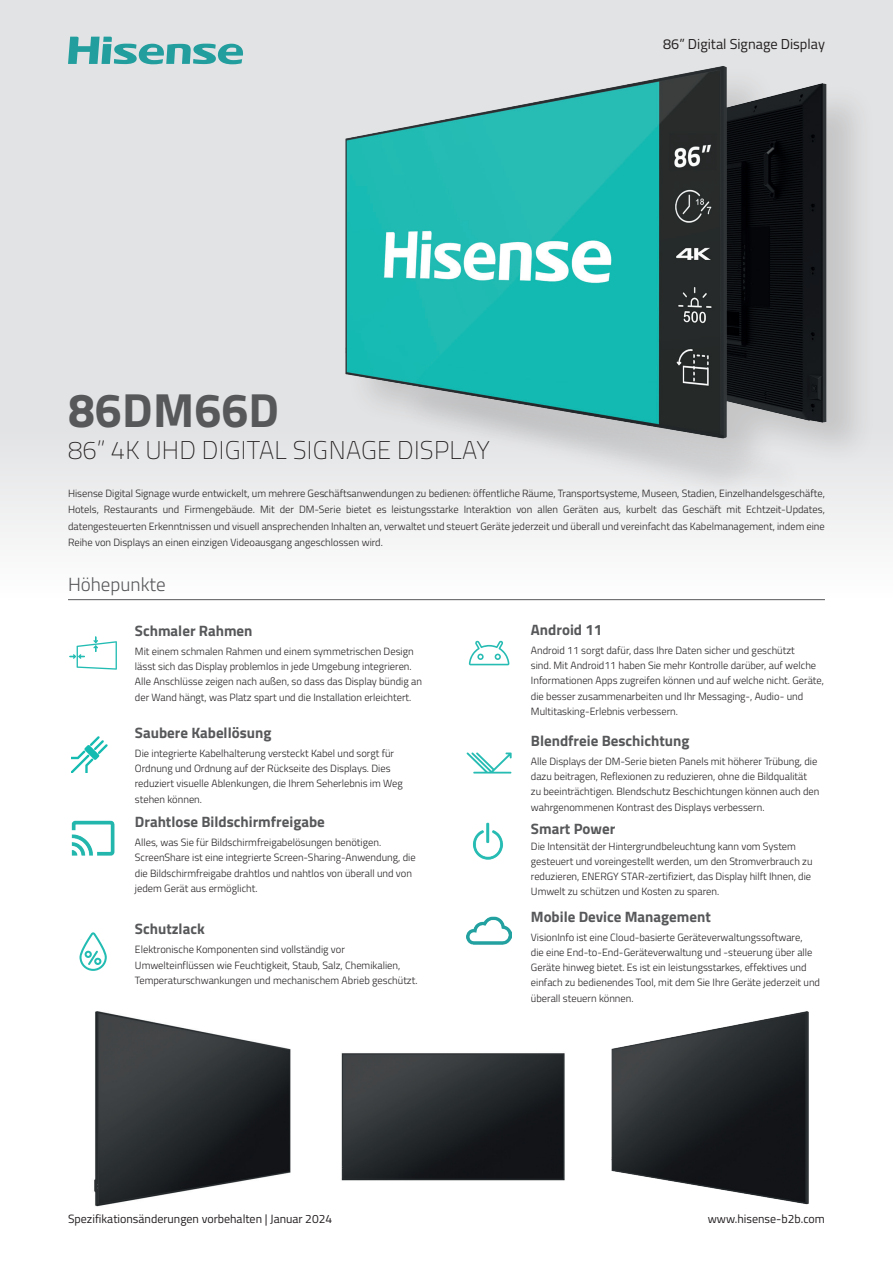
<style>
.page{position:relative;width:893px;height:1263px;background:#fff}
.page>*{position:absolute;margin:0;border:0;box-sizing:border-box;transform-origin:0 0}
.t1{font:700 48px "Titillium Web";letter-spacing:.005em;color:#57585a}
.t2{font:200 25.65px "Titillium Web";letter-spacing:.01em;color:#231f20}
.t3{font:300 19.05px "Titillium Web";color:#57585a}
.t4{font:700 15px "Titillium Web";color:#57585a}
.t5{font:14.4px "Titillium Web";color:#231f20}
.t6{font:12px "Titillium Web";color:#231f20}
.t7{font:300 10.5px/15.3px "Titillium Web";color:#231f20}
</style>
<div class="page">
<div style="left:0;top:0;width:892px;height:703px;background:linear-gradient(to bottom,#d9dadc,#fafafa)"></div>
<svg style="left:68px;top:37px;width:177px;height:27px;background:#83c0c1"></svg>
<div style="left:325px;top:442px;width:537px;height:64px;background:#ededee"></div>
<div style="left:346px;top:64px;width:531px;height:420px;background:#231f20;opacity:.15"></div>
<img style="left:296px;top:64px;width:572px;height:378px">
<img style="left:94px;top:1011px;width:197px;height:196px">
<img style="left:611px;top:1011px;width:198px;height:194px">
<svg style="left:469px;top:640px;width:41px;height:25px"></svg>
<img style="left:466px;top:916px;width:46px;height:29px">
<img style="left:71px;top:820px;width:44px;height:36px">
<svg style="left:79px;top:932px;width:28px;height:39px"></svg>
<svg style="left:72px;top:736px;width:36px;height:36px"></svg>
<svg style="left:69px;top:636px;width:48px;height:34px"></svg>
<hr style="left:68px;top:599px;width:757px;height:1px;background:#57585a">
<svg style="left:467px;top:752px;width:45px;height:21px"></svg>
<img style="left:473px;top:822px;width:30px;height:38px">
<img style="left:341px;top:1053px;width:224px;height:128px">
<h1 class="t1" style="left:68px;top:373px;width:213px">86DM66D</h1>
<h2 class="t2" style="left:68px;top:432px;width:423px">86” 4K UHD DIGITAL SIGNAGE DISPLAY</h2>
<h3 class="t5" style="left:663px;top:34px;width:163px">86” Digital Signage Display</h3>
<p class="t7" style="left:68px;top:484px;width:758px;line-height:16.5px;text-align:justify">Hisense Digital Signage wurde entwickelt, um mehrere Geschäftsanwendungen zu bedienen: öffentliche Räume, Transportsysteme, Museen, Stadien, Einzelhandelsgeschäfte, Hotels, Restaurants und Firmengebäude. Mit der DM-Serie bietet es leistungsstarke Interaktion von allen Geräten aus, kurbelt das Geschäft mit Echtzeit-Updates, datengesteuerten Erkenntnissen und visuell ansprechenden Inhalten an, verwaltet und steuert Geräte jederzeit und überall und vereinfacht das Kabelmanagement, indem eine Reihe von Displays an einen einzigen Videoausgang angeschlossen wird.</p>
<h3 class="t3" style="left:68px;top:570px;width:99px">Höhepunkte</h3>
<h3 class="t4" style="left:135px;top:619px;width:119px">Schmaler Rahmen</h3>
<p class="t7" style="left:135px;top:643px;width:289px">Mit einem schmalen Rahmen und einem symmetrischen Design lässt sich das Display problemlos in jede Umgebung integrieren.<br>Alle Anschlüsse zeigen nach außen, so dass das Display bündig an der Wand hängt, was Platz spart und die Installation erleichtert.</p>
<h3 class="t4" style="left:135px;top:721px;width:138px">Saubere Kabellösung</h3>
<p class="t7" style="left:135px;top:745px;width:269px">Die integrierte Kabelhalterung versteckt Kabel und sorgt für Ordnung und Ordnung auf der Rückseite des Displays. Dies reduziert visuelle Ablenkungen, die Ihrem Seherlebnis im Weg stehen können.</p>
<h3 class="t4" style="left:135px;top:810px;width:191px">Drahtlose Bildschirmfreigabe</h3>
<p class="t7" style="left:135px;top:834px;width:282px">Alles, was Sie für Bildschirmfreigabelösungen benötigen.<br>ScreenShare ist eine integrierte Screen-Sharing-Anwendung, die die Bildschirmfreigabe drahtlos und nahtlos von überall und von jedem Gerät aus ermöglicht.</p>
<h3 class="t4" style="left:135px;top:918px;width:71px">Schutzlack</h3>
<p class="t7" style="left:135px;top:942px;width:284px">Elektronische Komponenten sind vollständig vor<br>Umwelteinflüssen wie Feuchtigkeit, Staub, Salz, Chemikalien,<br>Temperaturschwankungen und mechanischem Abrieb geschützt.</p>
<p class="t6" style="left:68px;top:1209px;width:266px">Spezifikationsänderungen vorbehalten | Januar 2024</p>
<h3 class="t4" style="left:531px;top:618px;width:73px">Android 11</h3>
<p class="t7" style="left:531px;top:642px;width:295px">Android 11 sorgt dafür, dass Ihre Daten sicher und geschützt<br>sind. Mit Android11 haben Sie mehr Kontrolle darüber, auf welche Informationen Apps zugreifen können und auf welche nicht. Geräte, die besser zusammenarbeiten und Ihr Messaging-, Audio- und Multitasking-Erlebnis verbessern.</p>
<h3 class="t4" style="left:531px;top:729px;width:160px">Blendfreie Beschichtung</h3>
<p class="t7" style="left:531px;top:753px;width:290px">Alle Displays der DM-Serie bieten Panels mit höherer Trübung, die dazu beitragen, Reflexionen zu reduzieren, ohne die Bildqualität zu beeinträchtigen. Blendschutz Beschichtungen können auch den wahrgenommenen Kontrast des Displays verbessern.</p>
<h3 class="t4" style="left:531px;top:818px;width:86px">Smart Power</h3>
<p class="t7" style="left:531px;top:838px;width:283px">Die Intensität der Hintergrundbeleuchtung kann vom System gesteuert und voreingestellt werden, um den Stromverbrauch zu reduzieren, ENERGY STAR-zertifiziert, das Display hilft Ihnen, die Umwelt zu schützen und Kosten zu sparen.</p>
<h3 class="t4" style="left:531px;top:905px;width:181px">Mobile Device Management</h3>
<p class="t7" style="left:531px;top:929px;width:291px">VisionInfo ist eine Cloud-basierte Geräteverwaltungssoftware,<br>die eine End-to-End-Geräteverwaltung und -steuerung über alle Geräte hinweg bietet. Es ist ein leistungsstarkes, effektives und einfach zu bedienendes Tool, mit dem Sie Ihre Geräte jederzeit und überall steuern können.</p>
<p class="t6" style="left:708px;top:1209px;width:119px">www.hisense-b2b.com</p>
</div>
